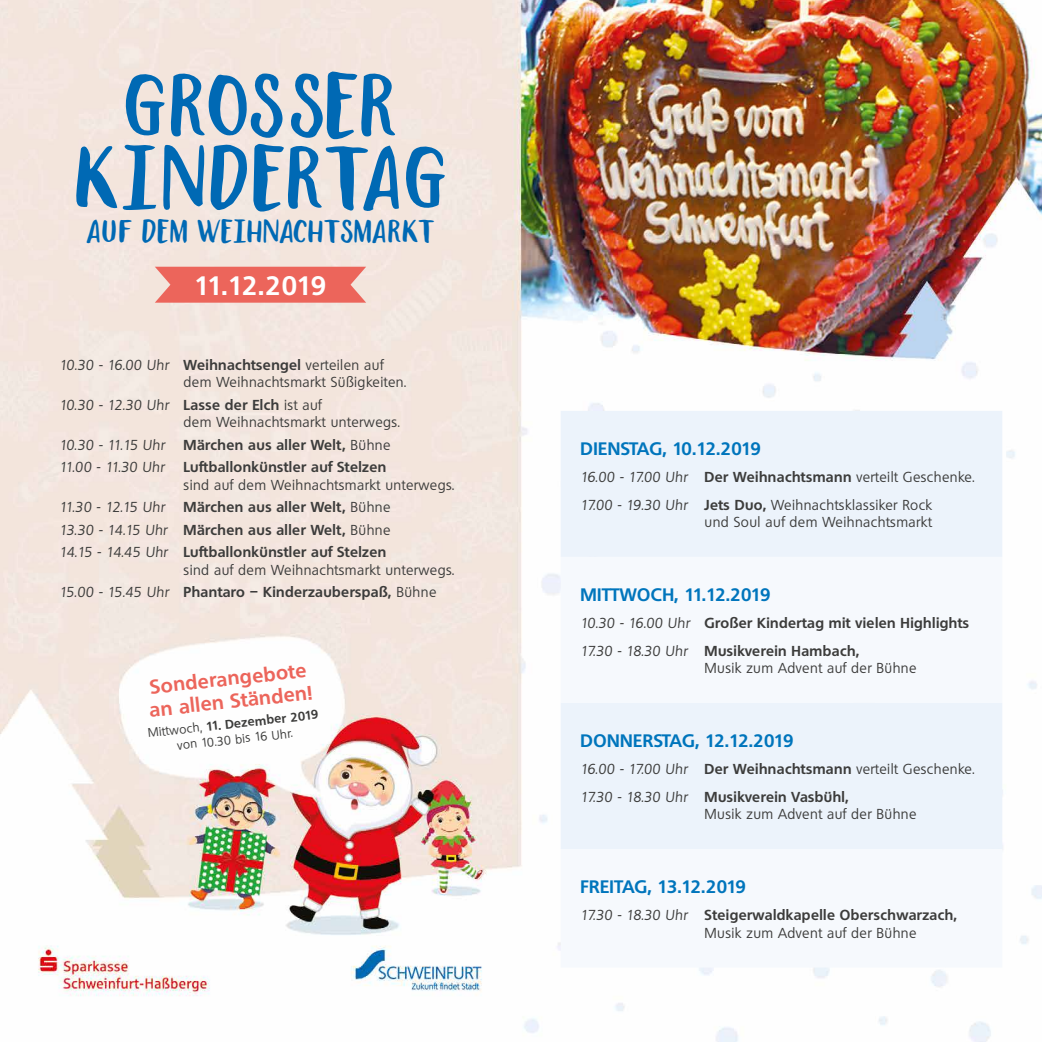
<style>
.page{position:relative;width:1042px;height:1042px;background:#fff}
.page>*{position:absolute;margin:0;border:0;box-sizing:border-box;transform-origin:0 0}
.t1{font:700 78.4px "lovile Type";letter-spacing:.06em;color:#0069b4}
.t2{font:700 28.35px "lovile Type";letter-spacing:.06em;color:#0069b4}
.t3{font:700 25.9px "Quebec";letter-spacing:-.07em;color:#fff}
.t4{font:700 19.25px/22.8px "Quebec";color:#ec655b}
.t5{font:700 17.5px "Quebec";letter-spacing:.01em;color:#0075bc}
.t6{font:14px/17.5px "Quebec";letter-spacing:.03em;color:#3c3c3b}
.t7{font:700 14px/22.4px "Quebec";letter-spacing:.03em;color:#3c3c3b}
.t8{font:italic 14px "Quebec";letter-spacing:-.035em;color:#3c3c3b}
.t9{font:italic 14px "Quebec";letter-spacing:.03em;color:#3c3c3b}
.t10{font:12.25px/15.9px "Quebec";color:#3c3c3b;text-align:center}
.s1{font-style:italic}
.s2{font-weight:700}
.s3{font-weight:400}
.s4{font-weight:400;font-style:italic}
</style>
<div class="page">
<img style="left:0;top:0;width:1042px;height:1042px">
<svg style="left:155px;top:267px;width:211px;height:36px;background:#ec6f65"></svg>
<div style="left:561px;top:411px;width:441px;height:146px;background:#ecf3fb"></div>
<svg style="left:561px;top:557px;width:441px;height:410px;fill:#f6f9fd"></svg>
<h1 class="t1" style="left:126px;top:49px;width:271px">GROSSER</h1>
<h1 class="t1" style="left:76px;top:122px;width:370px">KINDERTAG</h1>
<h2 class="t2" style="left:87px;top:211px;width:348px">AUF DEM WEIHNACHTSMARKT</h2>
<h3 class="t3" style="left:195px;top:269px;width:133px">11.12.2019</h3>
<p class="t6" style="left:184px;top:356px;width:224px;text-indent:-124px"><span class="s1">10.30 - 16.00 Uhr</span> <span class="s2">Weihnachtsengel</span> verteilen auf dem Weihnachtsmarkt Süßigkeiten.</p>
<p class="t6" style="left:184px;top:396px;width:218px;text-indent:-124px"><span class="s1">10.30 - 12.30 Uhr</span> <span class="s2">Lasse der Elch</span> ist auf<br>dem Weihnachtsmarkt unterwegs.</p>
<p class="t8" style="left:60px;top:436px;width:107px">10.30 - 11.15 Uhr</p>
<p class="t7" style="left:184px;top:433px;width:208px">Märchen aus aller Welt, <span class="s3">Bühne</span></p>
<p class="t9" style="left:60px;top:458px;width:106px">11.00 - 11.30 Uhr</p>
<p class="t7" style="left:184px;top:455px;width:204px">Luftballonkünstler auf Stelzen</p>
<p class="t6" style="left:184px;top:476px;width:272px">sind auf dem Weihnachtsmarkt unterwegs.</p>
<p class="t8" style="left:60px;top:498px;width:107px">11.30 - 12.15 Uhr</p>
<p class="t7" style="left:60px;top:495px;width:332px;text-align:justify;text-indent:124px">Märchen aus aller Welt, <span class="s3">Bühne </span><span class="s4">13.30 - 14.15 Uhr</span> Märchen aus aller Welt, <span class="s3">Bühne </span><span class="s4">14.15 - 14.45 Uhr</span> Luftballonkünstler auf Stelzen</p>
<p class="t6" style="left:60px;top:558px;width:396px;line-height:22.4px;text-indent:124px">sind auf dem Weihnachtsmarkt unterwegs.<br><span class="s1">15.00 - 15.45 Uhr</span> <span class="s2">Phantaro – Kinderzauberspaß,</span> Bühne</p>
<h3 class="t4" style="left:146px;top:675px;width:165px;rotate:-6deg">Sonderangebote an allen Ständen!</h3>
<p class="t10" style="left:147px;top:724px;width:173px;rotate:-6deg">Mittwoch, <span class="s2">11. Dezember 2019 </span>von 10.30 bis 16 Uhr.</p>
<p class="t5" style="left:580px;top:437px;width:182px">DIENSTAG, 10.12.2019</p>
<p class="t6" style="left:580px;top:463px;width:395px;line-height:27.5px"><span class="s1">16.00 - 17.00 Uhr</span> <span class="s2">Der Weihnachtsmann</span> verteilt Geschenke.<br><span class="s1">17.00 - 19.30 Uhr</span> <span class="s2">Jets Duo,</span> Weihnachtsklassiker Rock</p>
<p class="t6" style="left:704px;top:513px;width:229px">und Soul auf dem Weihnachtsmarkt</p>
<p class="t5" style="left:580px;top:583px;width:191px">MITTWOCH, 11.12.2019</p>
<p class="t7" style="left:580px;top:609px;width:390px;line-height:27.5px"><span class="s4">10.30 - 16.00 Uhr</span> Großer Kindertag mit vielen Highlights<br><span class="s4">17.30 - 18.30 Uhr</span> Musikverein Hambach,</p>
<p class="t6" style="left:704px;top:659px;width:213px">Musik zum Advent auf der Bühne</p>
<p class="t5" style="left:580px;top:729px;width:214px">DONNERSTAG, 12.12.2019</p>
<p class="t7" style="left:580px;top:755px;width:395px;line-height:27.5px"><span class="s4">16.00 - 17.00 Uhr</span> Der Weihnachtsmann <span class="s3">verteilt Geschenke.<br></span><span class="s4">17.30 - 18.30 Uhr</span> Musikverein Vasbühl,</p>
<p class="t6" style="left:704px;top:805px;width:213px">Musik zum Advent auf der Bühne</p>
<p class="t5" style="left:580px;top:875px;width:167px">FREITAG, 13.12.2019</p>
<p class="t7" style="left:704px;top:906px;width:254px;line-height:17.5px;text-indent:-124px"><span class="s4">17.30 - 18.30 Uhr</span> Steigerwaldkapelle Oberschwarzach,<br><span class="s3">Musik zum Advent auf der Bühne</span></p>
</div>
